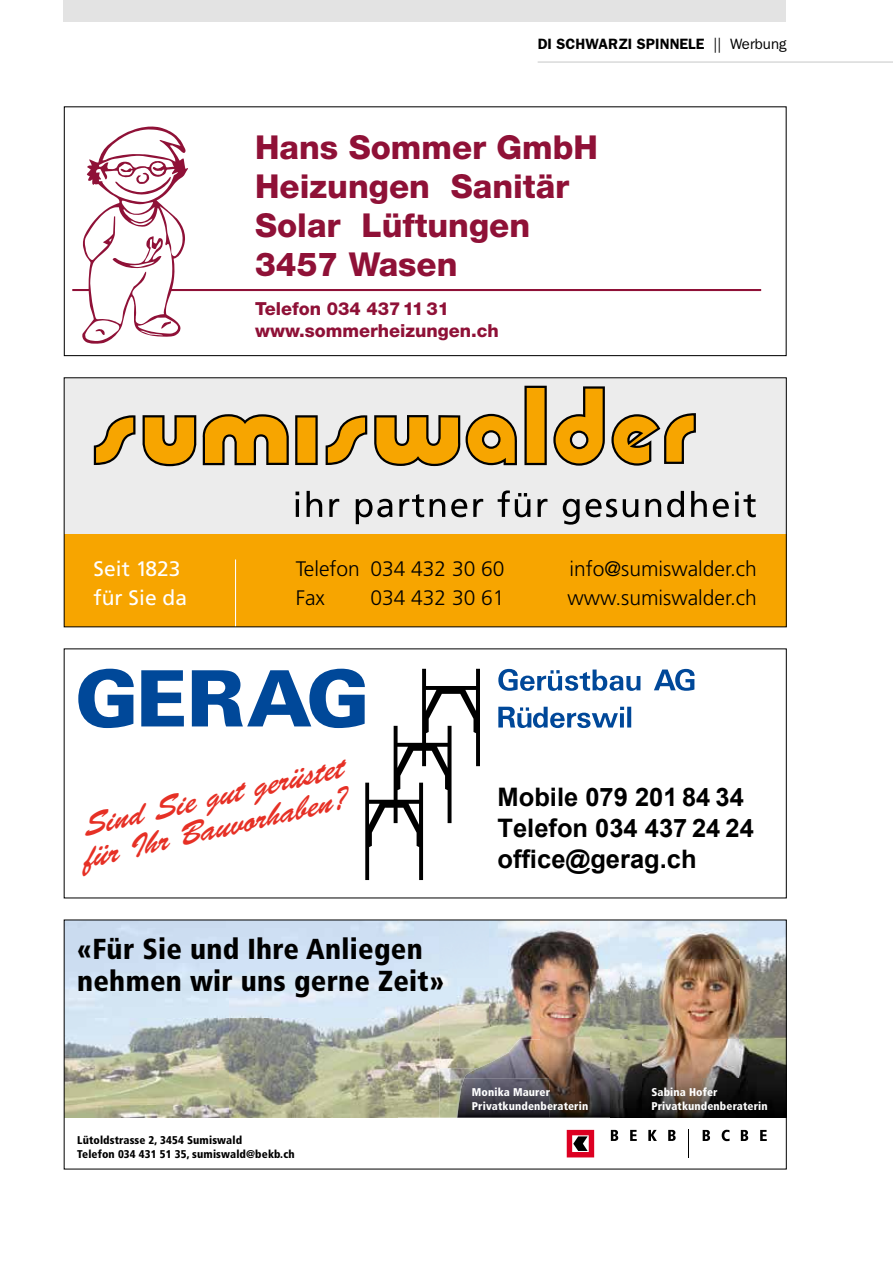
<style>
.page{position:relative;width:893px;height:1263px;background:#fff}
.page>*{position:absolute;margin:0;border:0;box-sizing:border-box;transform-origin:0 0}
.t1{font:800 33px/39px "Helvetica Neue";color:#8f1137}
.t2{font:italic 31.5px/31.5px "Brush Script";color:#e63025}
.t3{font:900 condensed 28.95px/32.1px "Frutiger";letter-spacing:.01em;color:#000}
.t4{font:700 25.5px/30.6px "Arial";color:#000}
.t5{font:300 21px "Frutiger";color:#000}
.t6{font:21px/29.2px "Frutiger";color:#fff}
.t7{font:800 18px/21.6px "Helvetica Neue";color:#8f1137}
.t8{font:600 15px "ITC Franklin Gothic Std";color:#000}
.t9{font:900 condensed 11.25px/13.6px "Frutiger";letter-spacing:.01em;color:#fff}
.t10{font:900 condensed 11.25px/13.6px "Frutiger";letter-spacing:.01em;color:#000}
.s1{font-weight:400}
</style>
<div class="page">
<div style="left:64px;top:0;width:722px;height:21px;background:#e3e3e3"></div>
<hr style="left:538px;top:61px;width:355px;height:2px;background:#d9dada">
<div style="left:64px;top:378px;width:722px;height:163px;background:#ececec"></div>
<hr style="left:296px;top:499px;width:3px;height:18px;background:#000">
<svg style="left:307px;top:491px;width:15px;height:26px"></svg>
<svg style="left:329px;top:499px;width:10px;height:18px"></svg>
<svg style="left:356px;top:499px;width:36px;height:25px"></svg>
<svg style="left:399px;top:494px;width:25px;height:23px"></svg>
<svg style="left:430px;top:499px;width:15px;height:18px"></svg>
<svg style="left:451px;top:499px;width:16px;height:18px"></svg>
<svg style="left:473px;top:499px;width:10px;height:18px"></svg>
<svg style="left:498px;top:490px;width:32px;height:27px"></svg>
<svg style="left:538px;top:499px;width:9px;height:18px"></svg>
<svg style="left:563px;top:499px;width:17px;height:26px"></svg>
<svg style="left:586px;top:499px;width:31px;height:18px"></svg>
<svg style="left:623px;top:499px;width:15px;height:18px"></svg>
<svg style="left:645px;top:499px;width:16px;height:18px"></svg>
<svg style="left:667px;top:491px;width:17px;height:26px"></svg>
<svg style="left:691px;top:491px;width:16px;height:26px"></svg>
<svg style="left:713px;top:499px;width:16px;height:18px"></svg>
<svg style="left:735px;top:492px;width:21px;height:25px"></svg>
<svg style="left:142px;top:415px;width:54px;height:51px"></svg>
<svg style="left:202px;top:414px;width:87px;height:51px"></svg>
<svg style="left:295px;top:415px;width:23px;height:50px"></svg>
<svg style="left:326px;top:415px;width:41px;height:50px"></svg>
<svg style="left:94px;top:415px;width:41px;height:50px"></svg>
<svg style="left:374px;top:414px;width:143px;height:53px"></svg>
<svg style="left:524px;top:386px;width:23px;height:79px;background:#bc8007"></svg>
<svg style="left:553px;top:386px;width:52px;height:80px"></svg>
<svg style="left:611px;top:413px;width:85px;height:53px"></svg>
<div style="left:64px;top:534px;width:722px;height:93px;background:#f7a500"></div>
<hr style="left:235px;top:559px;width:1px;height:68px;background:#fff">
<hr style="left:72px;top:289px;width:689px;height:2px;background:#8f1137">
<svg style="left:82px;top:126px;width:106px;height:218px"></svg>
<div style="left:64px;top:106px;width:723px;height:250px;border:1px solid #000"></div>
<img style="left:66px;top:921px;width:374px;height:197px">
<img style="left:611px;top:921px;width:174px;height:196px">
<img style="left:440px;top:921px;width:171px;height:98px">
<img style="left:440px;top:1019px;width:50px;height:99px">
<img style="left:490px;top:1019px;width:50px;height:20px">
<img style="left:540px;top:1019px;width:71px;height:20px">
<img style="left:641px;top:1117px;width:144px;height:1px">
<img style="left:464px;top:1039px;width:147px;height:39px">
<img style="left:457px;top:1078px;width:184px;height:40px">
<svg style="left:611px;top:1130px;width:7px;height:11px"></svg>
<svg style="left:630px;top:1130px;width:7px;height:11px"></svg>
<svg style="left:648px;top:1130px;width:9px;height:11px"></svg>
<svg style="left:668px;top:1130px;width:8px;height:11px"></svg>
<svg style="left:703px;top:1130px;width:7px;height:11px"></svg>
<svg style="left:722px;top:1130px;width:8px;height:11px"></svg>
<svg style="left:741px;top:1130px;width:7px;height:11px"></svg>
<svg style="left:760px;top:1130px;width:7px;height:11px"></svg>
<svg style="left:567px;top:1130px;width:27px;height:27px"></svg>
<svg style="left:78px;top:669px;width:617px;height:211px"></svg>
<p class="t8" style="left:538px;top:35px;width:250px">DI SCHWARZI SPINNELE <span class="s1">|| Werbung</span></p>
<h1 class="t1" style="left:255px;top:128px;width:344px">Hans Sommer GmbH<br>Heizungen Sanitär<br>Solar Lüftungen<br>3457 Wasen</h1>
<p class="t7" style="left:255px;top:298px;width:245px">Telefon 034 43711 31 www.sommerheizungen.ch</p>
<p class="t6" style="left:94px;top:554px;width:95px">Seit 1823 für Sie da</p>
<p class="t5" style="left:296px;top:557px;width:210px">Telefon 034 432 30 60</p>
<p class="t5" style="left:569px;top:557px;width:189px">info@sumiswalder.ch</p>
<p class="t5" style="left:296px;top:586px;width:31px">Fax</p>
<p class="t5" style="left:370px;top:586px;width:136px">034 432 30 61</p>
<p class="t5" style="left:567px;top:586px;width:191px">www.sumiswalder.ch</p>
<h2 class="t2" style="left:72px;top:813px;width:275px;rotate:-13deg">Sind Sie gut gerüstet für Ihr Bauvorhaben?</h2>
<h3 class="t3" style="left:77px;top:933px;width:368px">«Für Sie und Ihre Anliegen nehmen wir uns gerne Zeit»</h3>
<p class="t4" style="left:497px;top:783px;width:258px">Mobile 079 201 84 34<br>Telefon 034 437 24 24 office@gerag.ch</p>
<p class="t10" style="left:77px;top:1133px;width:219px">Lütoldstrasse 2, 3454 Sumiswald<br>Telefon 034 431 51 35, sumiswald@bekb.ch</p>
<p class="t9" style="left:472px;top:1085px;width:118px">Monika Maurer<br>Privatkundenberaterin</p>
<p class="t9" style="left:651px;top:1085px;width:118px">Sabina Hofer<br>Privatkundenberaterin</p>
</div>
